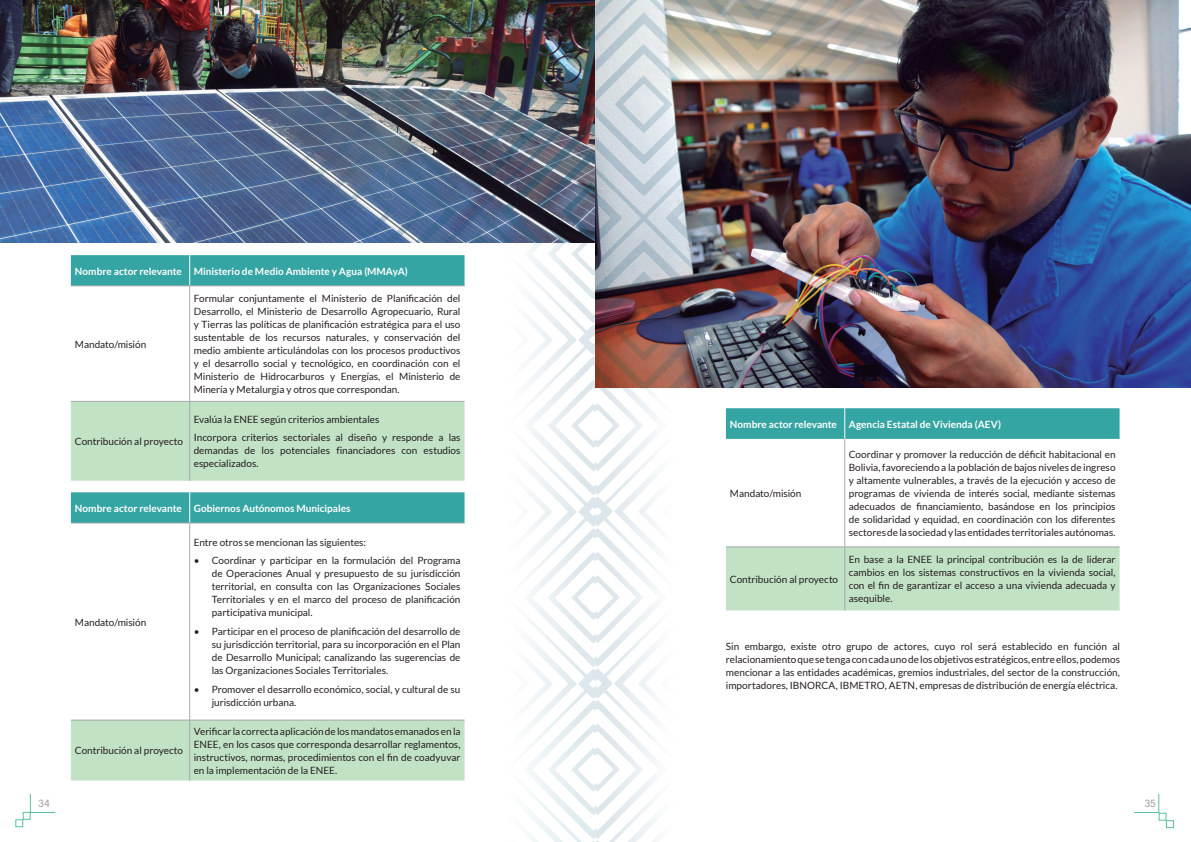
<style>
.page{position:relative;width:1191px;height:842px;background:#fff}
.page>*{position:absolute;margin:0;border:0;box-sizing:border-box;transform-origin:0 0}
.t1{font:11px "Acumin Variable Concept";color:#a4a8a9}
.t2{font:10px/13px "Lato";letter-spacing:-.005em;color:#231f20;text-align:justify}
.t3{font:700 10px "Lato";color:#fff}
</style>
<div class="page">
<img style="left:0;top:0;width:1191px;height:842px">
<p class="t3" style="left:75px;top:265px;width:334px">Nombre actor relevante Ministerio de Medio Ambiente y Agua (MMAyA)</p>
<p class="t2" style="left:75px;top:337px;width:73px">Mandato/misión</p>
<p class="t2" style="left:75px;top:435px;width:110px">Contribución al proyecto</p>
<p class="t2" style="left:194px;top:292px;width:268px">Formular conjuntamente el Ministerio de Planificación del Desarrollo, el Ministerio de Desarrollo Agropecuario, Rural y Tierras las políticas de planificación estratégica para el uso sustentable de los recursos naturales, y conservación del medio ambiente articulándolas con los procesos productivos y el desarrollo social y tecnológico, en coordinación con el Ministerio de Hidrocarburos y Energías, el Ministerio de Minería y Metalurgia y otros que correspondan.</p>
<p class="t2" style="left:194px;top:410px;width:268px;line-height:18.7px">Evalúa la ENEE según criterios ambientales<br>Incorpora criterios sectoriales al diseño y responde a las</p>
<p class="t2" style="left:194px;top:444px;width:268px">demandas de los potenciales financiadores con estudios especializados.</p>
<p class="t3" style="left:75px;top:502px;width:277px">Nombre actor relevante Gobiernos Autónomos Municipales</p>
<p class="t2" style="left:75px;top:615px;width:73px">Mandato/misión</p>
<p class="t2" style="left:75px;top:744px;width:110px">Contribución al proyecto</p>
<p class="t2" style="left:194px;top:535px;width:174px">Entre otros se mencionan las siguientes:</p>
<p class="t2" style="left:212px;top:554px;width:250px;text-indent:-18px">• Coordinar y participar en la formulación del Programa de Operaciones Anual y presupuesto de su jurisdicción territorial, en consulta con las Organizaciones Sociales Territoriales y en el marco del proceso de planificación participativa municipal.</p>
<p class="t2" style="left:212px;top:625px;width:250px;text-indent:-18px">• Participar en el proceso de planificación del desarrollo de su jurisdicción territorial, para su incorporación en el Plan de Desarrollo Municipal; canalizando las sugerencias de las Organizaciones Sociales Territoriales.</p>
<p class="t2" style="left:212px;top:682px;width:250px;text-indent:-18px">• Promover el desarrollo económico, social, y cultural de su jurisdicción urbana.</p>
<p class="t2" style="left:194px;top:725px;width:268px">Verificar la correcta aplicación de los mandatos emanados en la ENEE, en los casos que corresponda desarrollar reglamentos, instructivos, normas, procedimientos con el fin de coadyuvar en la implementación de la ENEE.</p>
<p class="t3" style="left:730px;top:418px;width:273px">Nombre actor relevante Agencia Estatal de Vivienda (AEV)</p>
<p class="t2" style="left:730px;top:487px;width:73px">Mandato/misión</p>
<p class="t2" style="left:848px;top:448px;width:268px">Coordinar y promover la reducción de déficit habitacional en Bolivia, favoreciendo a la población de bajos niveles de ingreso y altamente vulnerables, a través de la ejecución y acceso de programas de vivienda de interés social, mediante sistemas adecuados de financiamiento, basándose en los principios de solidaridad y equidad, en coordinación con los diferentes sectores de la sociedad y las entidades territoriales autónomas.</p>
<p class="t2" style="left:848px;top:553px;width:268px">En base a la ENEE la principal contribución es la de liderar cambios en los sistemas constructivos en la vivienda social, con el fin de garantizar el acceso a una vivienda adecuada y asequible.</p>
<p class="t2" style="left:726px;top:640px;width:396px">Sin embargo, existe otro grupo de actores, cuyo rol será establecido en función al relacionamiento que se tenga con cada uno de los objetivos estratégicos, entre ellos, podemos mencionar a las entidades académicas, gremios industriales, del sector de la construcción, importadores, IBNORCA, IBMETRO, AETN, empresas de distribución de energía eléctrica.</p>
<p class="t2" style="left:730px;top:572px;width:110px">Contribución al proyecto</p>
<p class="t1" style="left:38px;top:795px;width:13px">34</p>
<p class="t1" style="left:1144px;top:795px;width:13px">35</p>
</div>
